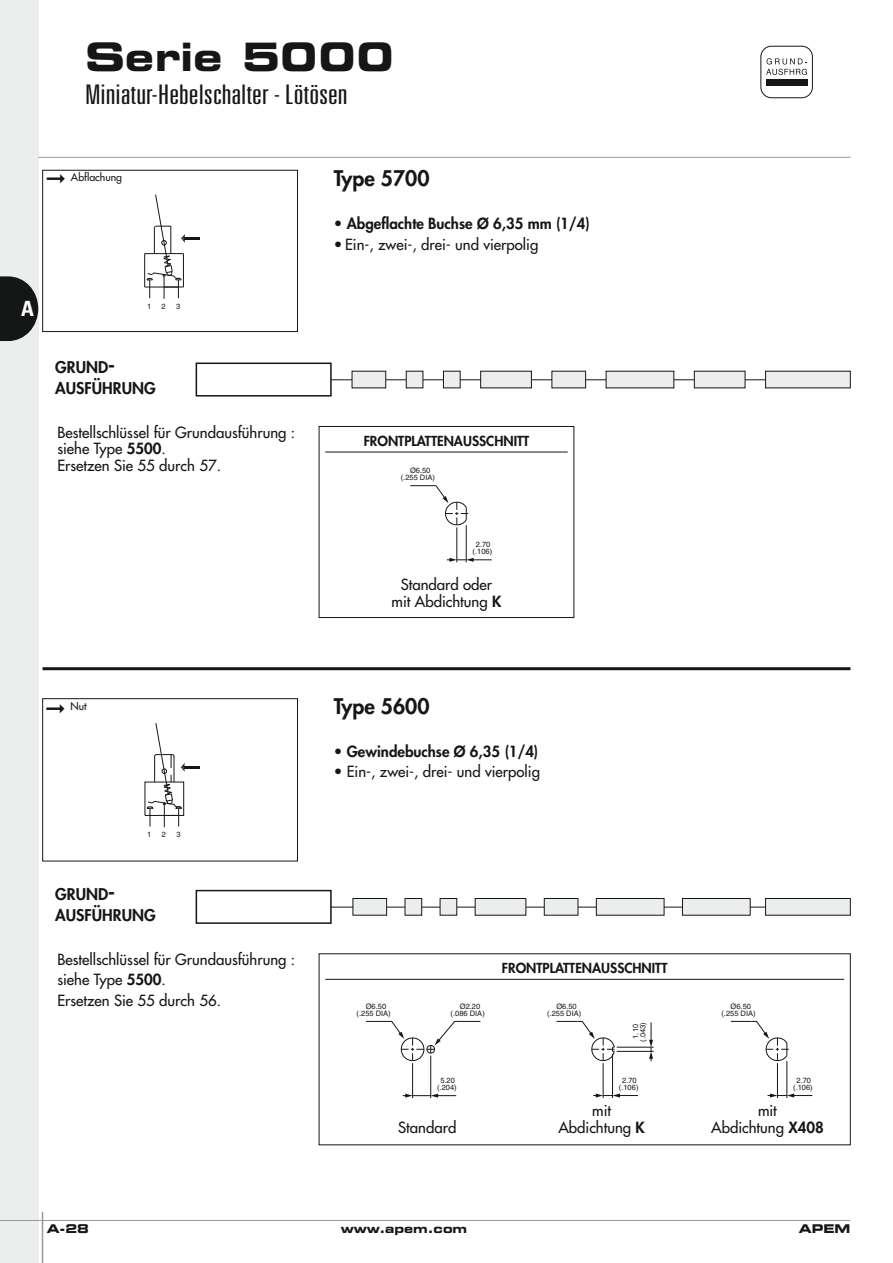
<style>
.page{position:relative;width:893px;height:1263px;background:#fff}
.page>*{position:absolute;margin:0;border:0;box-sizing:border-box;transform-origin:0 0}
.t1{font:700 expanded 39px "Square 721 BT";color:#151616}
.t2{font:300 ultra-condensed 27px "Univers";color:#151616;scale:1.3 1}
.t3{font:800 21px "Futura";color:#151616}
.t4{font:700 condensed 21px "Univers";color:#fff}
.t5{font:800 15.75px/21px "Futura";color:#151616}
.t6{font:15px/16.5px "Futura";color:#151616}
.t7{font:800 15px "Futura";color:#151616}
.t8{font:800 13.5px "Futura";color:#151616}
.t9{font:700 expanded 12px "Square 721 BT";color:#151616}
.t10{font:10.5px "Futura";color:#151616}
.t11{font:7.5px/7.4px "Helvetica";color:#151616}
.s1{font-size:21px}
.s2{font-weight:800}
</style>
<div class="page">
<div style="left:0;top:0;width:38px;height:1263px;background:#eceded"></div>
<hr style="left:0;top:1220px;width:850px;height:1px;background:#989899">
<hr style="left:42px;top:1212px;width:1px;height:51px;background:#989899">
<hr style="left:38px;top:157px;width:812px;height:1px;background:#989899">
<svg style="left:0;top:276px;width:38px;height:65px"></svg>
<div style="left:766px;top:79px;width:41px;height:7px;background:#151616"></div>
<div style="left:761px;top:46px;width:51px;height:52px;border:1px solid #151616;border-radius:11px"></div>
<svg style="left:766px;top:58px;width:41px;height:17px"></svg>
<svg style="left:319px;top:426px;width:255px;height:192px"></svg>
<hr style="left:287px;top:379px;width:551px;height:1px;background:#151616">
<div style="left:196px;top:363px;width:135px;height:33px;background:#fff"></div>
<div style="left:196px;top:362px;width:136px;height:35px;border:2px solid #151616"></div>
<div style="left:352px;top:371px;width:34px;height:17px;background:#eceded"></div>
<div style="left:406px;top:371px;width:17px;height:17px;background:#eceded"></div>
<div style="left:406px;top:371px;width:17px;height:17px;border:1px solid #151616"></div>
<div style="left:443px;top:371px;width:17px;height:17px;background:#eceded"></div>
<div style="left:443px;top:371px;width:17px;height:17px;border:1px solid #151616"></div>
<div style="left:694px;top:371px;width:51px;height:17px;background:#eceded"></div>
<div style="left:766px;top:371px;width:84px;height:17px;background:#eceded"></div>
<div style="left:481px;top:371px;width:50px;height:17px;background:#eceded"></div>
<div style="left:552px;top:371px;width:34px;height:17px;background:#eceded"></div>
<div style="left:606px;top:371px;width:68px;height:17px;background:#eceded"></div>
<svg style="left:319px;top:953px;width:532px;height:192px"></svg>
<hr style="left:43px;top:667px;width:807px;height:3px;background:#151616">
<hr style="left:287px;top:907px;width:551px;height:1px;background:#151616">
<div style="left:196px;top:890px;width:135px;height:33px;background:#fff"></div>
<div style="left:196px;top:890px;width:136px;height:34px;border:2px solid #151616"></div>
<div style="left:353px;top:898px;width:34px;height:17px;background:#eceded"></div>
<div style="left:353px;top:898px;width:34px;height:17px;border:1px solid #151616"></div>
<div style="left:405px;top:898px;width:17px;height:17px;background:#eceded"></div>
<div style="left:405px;top:898px;width:17px;height:17px;border:1px solid #151616"></div>
<div style="left:440px;top:898px;width:17px;height:17px;background:#eceded"></div>
<div style="left:440px;top:898px;width:17px;height:17px;border:1px solid #151616"></div>
<div style="left:682px;top:898px;width:68px;height:17px;background:#eceded"></div>
<div style="left:682px;top:898px;width:68px;height:17px;border:1px solid #151616"></div>
<div style="left:766px;top:898px;width:84px;height:17px;background:#eceded"></div>
<div style="left:765px;top:898px;width:85px;height:17px;border:1px solid #151616"></div>
<div style="left:475px;top:898px;width:51px;height:17px;background:#eceded"></div>
<div style="left:475px;top:898px;width:51px;height:17px;border:1px solid #151616"></div>
<div style="left:544px;top:898px;width:34px;height:17px;background:#eceded"></div>
<div style="left:544px;top:898px;width:34px;height:17px;border:1px solid #151616"></div>
<div style="left:596px;top:898px;width:68px;height:17px;background:#eceded"></div>
<div style="left:596px;top:898px;width:68px;height:17px;border:1px solid #151616"></div>
<hr style="left:466px;top:525px;width:1px;height:37px;background:#151616">
<hr style="left:456px;top:527px;width:1px;height:35px;background:#151616">
<svg style="left:447px;top:558px;width:45px;height:4px"></svg>
<svg style="left:410px;top:485px;width:58px;height:41px"></svg>
<div style="left:401px;top:1037px;width:23px;height:24px;border:1px solid #151616;border-radius:50%"></div>
<hr style="left:412px;top:1063px;width:1px;height:35px;background:#151616">
<hr style="left:430px;top:1055px;width:1px;height:43px;background:#151616">
<svg style="left:403px;top:1094px;width:53px;height:3px"></svg>
<hr style="left:617px;top:1047px;width:36px;height:1px;background:#151616">
<hr style="left:617px;top:1051px;width:36px;height:1px;background:#151616">
<svg style="left:649px;top:1022px;width:4px;height:39px"></svg>
<hr style="left:603px;top:1063px;width:1px;height:35px;background:#151616">
<hr style="left:612px;top:1054px;width:1px;height:44px;background:#151616">
<svg style="left:593px;top:1093px;width:45px;height:4px"></svg>
<svg style="left:767px;top:1093px;width:45px;height:4px"></svg>
<hr style="left:777px;top:1063px;width:1px;height:35px;background:#151616">
<hr style="left:786px;top:1061px;width:1px;height:37px;background:#151616">
<svg style="left:365px;top:1021px;width:116px;height:39px"></svg>
<svg style="left:557px;top:1021px;width:58px;height:40px"></svg>
<svg style="left:731px;top:1021px;width:58px;height:40px"></svg>
<div style="left:43px;top:170px;width:255px;height:162px;border:1px solid #151616"></div>
<hr style="left:144px;top:254px;width:1px;height:33px;background:#151616">
<svg style="left:145px;top:194px;width:55px;height:105px"></svg>
<div style="left:43px;top:698px;width:255px;height:163px;border:1px solid #151616"></div>
<svg style="left:144px;top:723px;width:56px;height:104px"></svg>
<h1 class="t1" style="left:85px;top:43px;width:311px">Serie 5000</h1>
<h2 class="t2" style="left:85px;top:84px;width:204px">Miniatur-Hebelschalter - Lötösen</h2>
<p class="t10" style="left:46px;top:172px;width:77px">➞ Abflachung</p>
<h3 class="t3" style="left:334px;top:168px;width:97px">Type 5700</h3>
<p class="t7" style="left:334px;top:217px;width:257px">• Abgeflachte Buchse Ø 6,35 mm (1/4)</p>
<p class="t6" style="left:334px;top:237px;width:206px">• Ein-, zwei-, drei- und vierpolig</p>
<h3 class="t4" style="left:21px;top:301px;width:14px">A</h3>
<p class="t11" style="left:147px;top:303px;width:6px">1</p>
<p class="t11" style="left:162px;top:303px;width:6px">2</p>
<p class="t11" style="left:176px;top:303px;width:6px">3</p>
<p class="t5" style="left:55px;top:358px;width:102px">GRUND<span class="s1">-<br></span>AUSFÜHRUNG</p>
<p class="t6" style="left:57px;top:425px;width:239px">Bestellschlüssel für Grundausführung : siehe Type <span class="s2">5500</span>.<br>Ersetzen Sie 55 durch 57.</p>
<p class="t8" style="left:364px;top:434px;width:167px">FRONTPLATTENAUSSCHNITT</p>
<p class="t11" style="left:410px;top:467px;width:22px">Ø6.50</p>
<p class="t11" style="left:401px;top:475px;width:36px">(.255 DIA)</p>
<p class="t11" style="left:476px;top:541px;width:16px">2.70</p>
<p class="t11" style="left:473px;top:549px;width:21px">(.106)</p>
<p class="t6" style="left:392px;top:577px;width:111px;text-align:center">Standard oder mit Abdichtung <span class="s2">K</span></p>
<p class="t10" style="left:46px;top:701px;width:42px">➞ Nut</p>
<p class="t11" style="left:147px;top:832px;width:6px">1</p>
<p class="t11" style="left:162px;top:832px;width:6px">2</p>
<p class="t11" style="left:176px;top:832px;width:6px">3</p>
<p class="t5" style="left:55px;top:885px;width:102px">GRUND<span class="s1">-<br></span>AUSFÜHRUNG</p>
<p class="t6" style="left:57px;top:950px;width:239px;line-height:20.4px">Bestellschlüssel für Grundausführung : siehe Type <span class="s2">5500</span>.<br>Ersetzen Sie 55 durch 56.</p>
<h3 class="t3" style="left:334px;top:696px;width:97px">Type 5600</h3>
<p class="t7" style="left:334px;top:744px;width:206px">• Gewindebuchse Ø 6,35 (1/4)</p>
<p class="t6" style="left:334px;top:764px;width:208px">• Ein-, zwei-, drei- und vierpolig</p>
<p class="t11" style="left:366px;top:1003px;width:22px">Ø6.50</p>
<p class="t11" style="left:460px;top:1003px;width:22px">Ø2.20</p>
<p class="t11" style="left:357px;top:1010px;width:36px">(.255 DIA)</p>
<p class="t11" style="left:451px;top:1010px;width:36px">(.086 DIA)</p>
<p class="t8" style="left:502px;top:961px;width:167px">FRONTPLATTENAUSSCHNITT</p>
<p class="t11" style="left:547px;top:1003px;width:36px;text-indent:9px">Ø6.50 (.255 DIA)</p>
<p class="t11" style="left:721px;top:1003px;width:36px;text-indent:9px">Ø6.50 (.255 DIA)</p>
<p class="t11" style="left:640px;top:1041px;width:21px;rotate:-90deg">(.043)</p>
<p class="t11" style="left:633px;top:1039px;width:16px;rotate:-90deg">1.10</p>
<p class="t11" style="left:440px;top:1077px;width:16px">5.20</p>
<p class="t11" style="left:622px;top:1077px;width:16px">2.70</p>
<p class="t11" style="left:619px;top:1084px;width:21px">(.106)</p>
<p class="t11" style="left:437px;top:1084px;width:21px">(.204)</p>
<p class="t6" style="left:592px;top:1103px;width:20px">mit</p>
<p class="t6" style="left:758px;top:1103px;width:20px">mit</p>
<p class="t11" style="left:793px;top:1077px;width:21px;text-align:center">2.70 (.106)</p>
<p class="t6" style="left:398px;top:1120px;width:60px">Standard</p>
<p class="t6" style="left:558px;top:1120px;width:88px">Abdichtung <span class="s2">K</span></p>
<p class="t6" style="left:711px;top:1120px;width:114px">Abdichtung <span class="s2">X408</span></p>
<p class="t9" style="left:47px;top:1225px;width:44px">A-28</p>
<p class="t9" style="left:341px;top:1225px;width:128px">www.apem.com</p>
<p class="t9" style="left:799px;top:1225px;width:53px">APEM</p>
</div>
